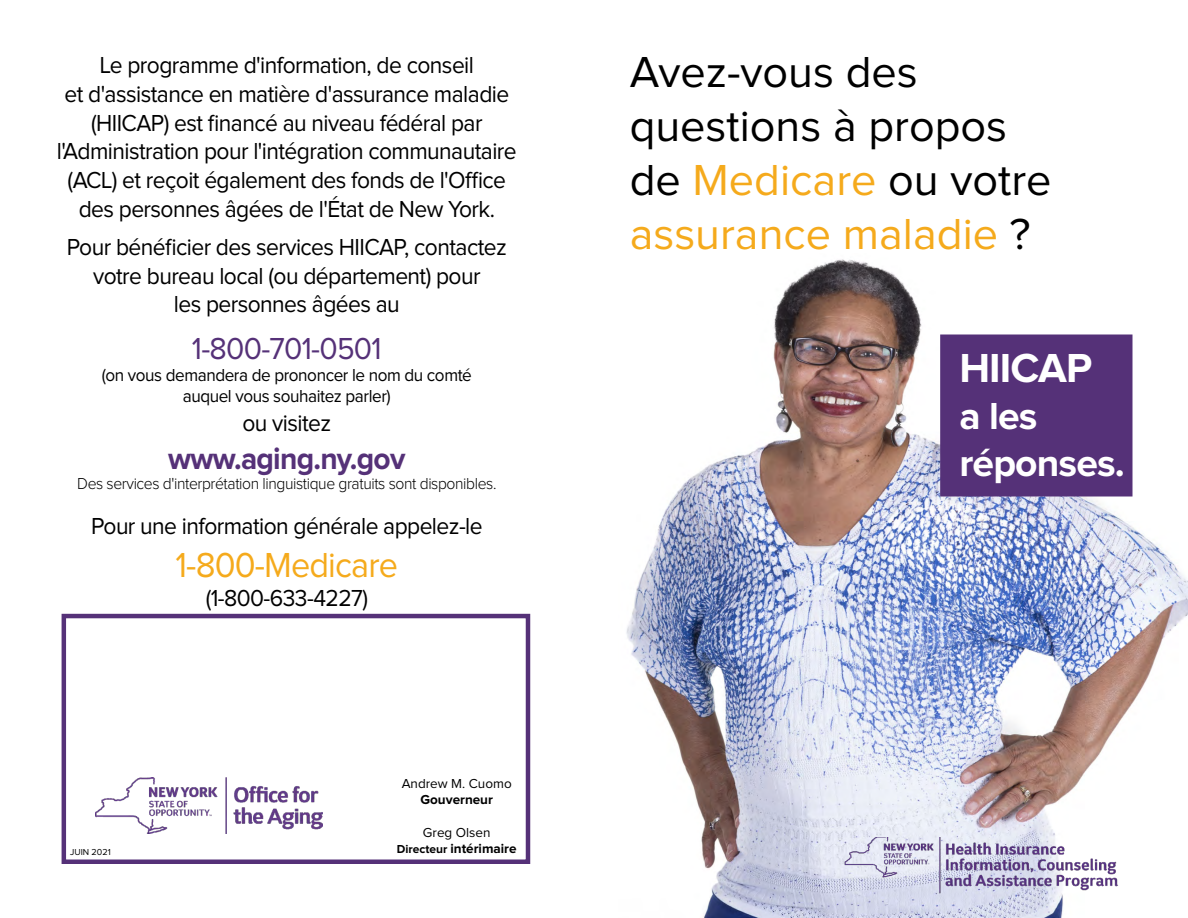
<style>
.page{position:relative;width:1188px;height:918px;background:#fff}
.page>*{position:absolute;margin:0;border:0;box-sizing:border-box;transform-origin:0 0}
.t1{font:45px/54px "Proxima Nova";color:#000}
.t2{font:700 42px "Proxima Nova";letter-spacing:-.02em;color:#fff}
.t3{font:700 39px/46.8px "Proxima Nova";letter-spacing:-.02em;color:#fff}
.t4{font:36px "Proxima Nova";letter-spacing:-.025em;color:#f5aa1c;scale:.95 1}
.t5{font:700 31.5px "Proxima Nova";letter-spacing:-.025em;color:#553178;scale:.95 1}
.t6{font:31.5px "Proxima Nova";letter-spacing:-.025em;color:#553178;scale:.95 1}
.t7{font:24px/28.8px "Proxima Nova";letter-spacing:-.025em;color:#000;text-align:center;scale:.95 1}
.t8{font:18px/21.6px "Proxima Nova";letter-spacing:-.025em;color:#000;text-align:center;scale:.95 1}
.t9{font:300 16.5px "Proxima Nova";letter-spacing:-.025em;color:#000;scale:.95 1}
.t10{font:700 13.5px/16.2px "Proxima Nova";color:#000;text-align:center}
.t11{font:13.5px "Proxima Nova";color:#000}
.t12{font:9px "Proxima Nova";color:#000}
.s1{font-weight:400}
.s2{font-size:12px}
.s3{color:#f5aa1c}
</style>
<div class="page">
<div style="left:62px;top:614px;width:468px;height:250px;border:4px solid #553178"></div>
<img style="left:96px;top:778px;width:226px;height:56px">
<img style="left:626px;top:259px;width:562px;height:659px">
<div style="left:940px;top:334px;width:192px;height:162px;background:#553178;border:2px solid #553178"></div>
<img style="left:845px;top:838px;width:279px;height:61px">
<p class="t7" style="left:57px;top:52px;width:485px">Le programme d'information, de conseil<br>et d'assistance en matière d'assurance maladie (HIICAP) est financé au niveau fédéral par l'Administration pour l'intégration communautaire (ACL) et reçoit également des fonds de l'Office des personnes âgées de l'État de New York.</p>
<p class="t7" style="left:67px;top:233px;width:465px">Pour bénéficier des services HIICAP, contactez votre bureau local (ou département) pour<br>les personnes âgées au</p>
<h3 class="t6" style="left:192px;top:334px;width:201px">1-800-701-0501</h3>
<p class="t8" style="left:102px;top:365px;width:391px">(on vous demandera de prononcer le nom du comté auquel vous souhaitez parler)</p>
<p class="t7" style="left:242px;top:410px;width:95px">ou visitez</p>
<h3 class="t5" style="left:168px;top:444px;width:251px">www.aging.ny.gov</h3>
<p class="t9" style="left:77px;top:476px;width:443px">Des services d'interprétation linguistique gratuits sont disponibles.</p>
<p class="t7" style="left:91px;top:513px;width:414px">Pour une information générale appelez-le</p>
<h3 class="t4" style="left:176px;top:549px;width:236px">1-800-Medicare</h3>
<p class="t7" style="left:206px;top:585px;width:172px">(1-800-633-4227)</p>
<p class="t12" style="left:70px;top:848px;width:42px">JUIN 2021</p>
<p class="t11" style="left:402px;top:778px;width:112px">Andrew M. Cuomo</p>
<p class="t10" style="left:420px;top:792px;width:74px">Gouverneur</p>
<p class="t10" style="left:397px;top:825px;width:121px"><span class="s1">Greg Olsen<br></span><span class="s2">Directeur</span> intérimaire</p>
<h1 class="t1" style="left:630px;top:46px;width:423px">Avez-vous des questions à propos de <span class="s3">Medicare</span> ou votre <span class="s3">assurance maladie</span> ?</h1>
<h2 class="t2" style="left:959px;top:349px;width:135px">HIICAP</h2>
<h3 class="t3" style="left:959px;top:394px;width:167px">a les réponses.</h3>
</div>
